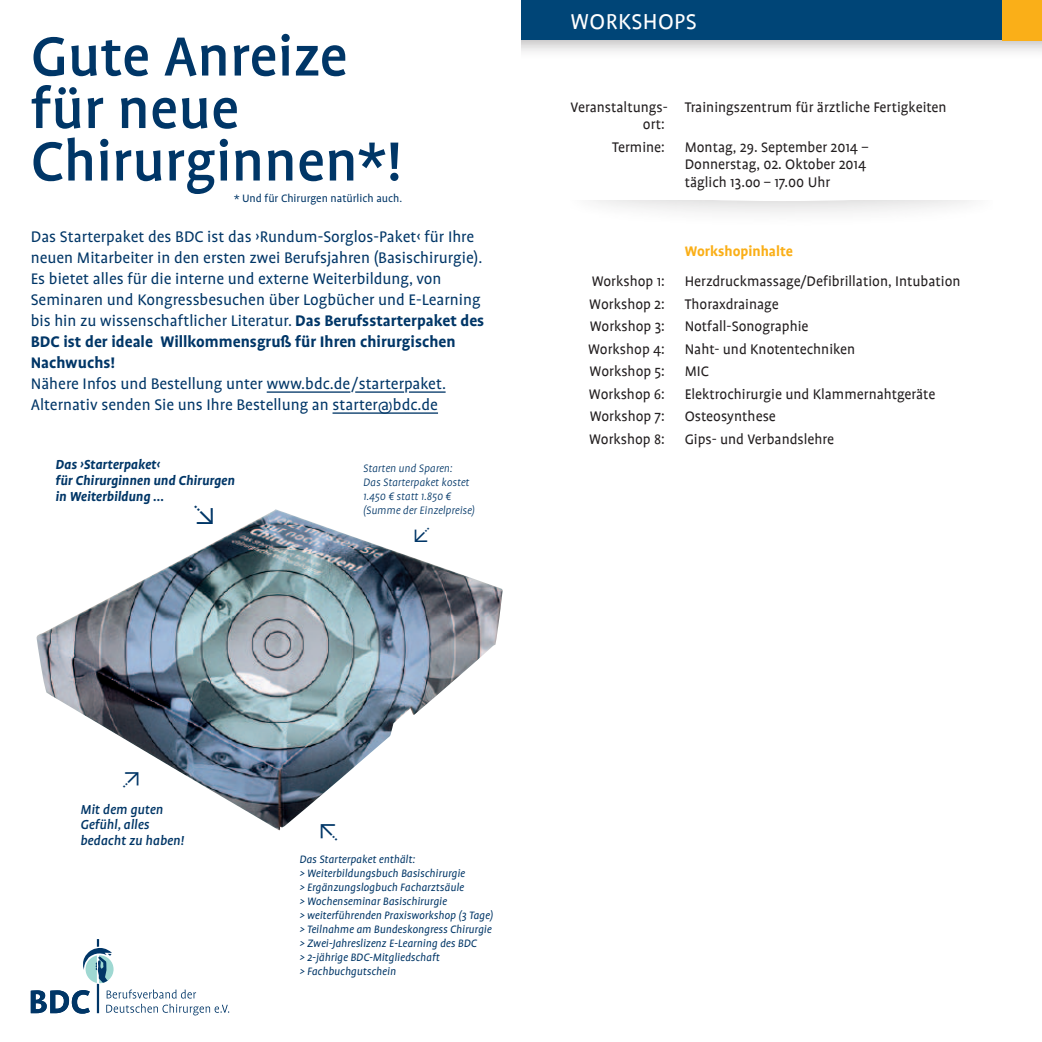
<style>
.page{position:relative;width:1042px;height:1042px;background:#fff}
.page>*{position:absolute;margin:0;border:0;box-sizing:border-box;transform-origin:0 0}
.t1{font:500 63px/52.5px "Profile Pro";color:#003667}
.t2{font:300 31.5px "Profile Pro";color:#003667}
.t3{font:300 28px "Profile Pro";color:#003667}
.t4{font:300 26.25px "Profile Pro";color:#003667}
.t5{font:24.5px "Profile";letter-spacing:.015em;color:#fff}
.t6{font:300 24.5px "Profile Pro";color:#003667}
.t7{font:17.5px/21px "Profile Pro";color:#003667}
.t8{font:15.75px/22.4px "Profile";color:#231f20}
.t9{font:700 15.75px "Profile";color:#faaf18}
.t10{font:italic 700 14.88px/15.8px "Profile Pro";color:#003667}
.t11{font:italic 500 14.88px/15.8px "Profile Pro";color:#003667}
.t12{font:italic 12.25px/14px "Profile Pro";color:#003667}
.t13{font:italic 300 12.25px/14px "Profile Pro";color:#003667}
.t14{font:12.25px "Profile Pro";color:#003667}
.s1{font-weight:700}
</style>
<div class="page">
<div style="left:0;top:0;width:1042px;height:60px;background:#231f20;opacity:.33"></div>
<div style="left:0;top:0;width:1042px;height:40px;background:#004577"></div>
<div style="left:1002px;top:0;width:40px;height:40px;background:#faaf18"></div>
<div style="left:570px;top:200px;width:422px;height:29px;background:#231f20;opacity:.25"></div>
<svg style="left:577px;top:200px;width:410px;height:1px"></svg>
<div style="left:0;top:0;width:521px;height:1015px;background:#fff"></div>
<hr style="left:267px;top:391px;width:83px;height:2px;background:#003667">
<hr style="left:355px;top:391px;width:49px;height:2px;background:#003667">
<hr style="left:409px;top:391px;width:36px;height:2px;background:#003667">
<hr style="left:332px;top:412px;width:106px;height:2px;background:#003667">
<img style="left:37px;top:509px;width:466px;height:321px">
<svg style="left:31px;top:939px;width:198px;height:76px"></svg>
<h1 class="t1" style="left:31px;top:32px;width:372px">Gute Anreize für neue<br>Chirurginnen*!</h1>
<p class="t14" style="left:234px;top:191px;width:170px">* Und für Chirurgen natürlich auch.</p>
<p class="t7" style="left:31px;top:227px;width:455px">Das Starterpaket des BDC ist das ›Rundum-Sorglos-Paket‹ für Ihre neuen Mitarbeiter in den ersten zwei Berufsjahren (Basischirurgie).<br>Es bietet alles für die interne und externe Weiterbildung, von Seminaren und Kongressbesuchen über Logbücher und E-Learning bis hin zu wissenschaftlicher Literatur. <span class="s1">Das Berufsstarterpaket des BDC ist der ideale Willkommensgruß für Ihren chirurgischen Nachwuchs!</span></p>
<p class="t7" style="left:31px;top:374px;width:417px">Nähere Infos und Bestellung unter www.bdc.de/starterpaket.<br>Alternativ senden Sie uns Ihre Bestellung an starter@bdc.de</p>
<p class="t10" style="left:56px;top:457px;width:181px">Das ›Starterpaket‹<br>für Chirurginnen und Chirurgen in Weiterbildung …</p>
<h2 class="t2" style="left:191px;top:497px;width:27px">↘</h2>
<p class="t13" style="left:363px;top:462px;width:113px">Starten und Sparen:<br>Das Starterpaket kostet<br>1.450 € statt 1.850 € (Summe der Einzelpreise)</p>
<h3 class="t6" style="left:412px;top:521px;width:21px">↙</h3>
<h3 class="t5" style="left:570px;top:9px;width:62px">Worksho</h3>
<h3 class="t5" style="left:674px;top:9px;width:22px">ps</h3>
<p class="t8" style="left:643px;top:98px;width:305px;line-height:17.5px;text-indent:-72px">Veranstaltungs- Trainingszentrum für ärztliche Fertigkeiten ort:</p>
<p class="t8" style="left:570px;top:136px;width:26px">T</p>
<p class="t8" style="left:618px;top:136px;width:48px">ermine:</p>
<p class="t8" style="left:685px;top:138px;width:185px;line-height:17.5px">Montag, 29. September 2014 –<br>Donnerstag, 02. Oktober 2014 täglich 13.oo – 17.00 Uhr</p>
<p class="t9" style="left:685px;top:243px;width:110px">Workshopinhalte</p>
<p class="t8" style="left:588px;top:270px;width:374px;text-indent:97px">Herzdruckmassage/Defibrillation, I ntubation<br>Workshop 2: Thoraxdrainage<br>Workshop 3: Notfall-Sonographie<br>Workshop 4: Naht- und Knotentechniken<br>Workshop 5:</p>
<p class="t8" style="left:592px;top:270px;width:75px">Workshop 1:</p>
<p class="t8" style="left:685px;top:360px;width:26px">MIC</p>
<p class="t8" style="left:589px;top:383px;width:77px">Workshop 6:</p>
<p class="t8" style="left:685px;top:383px;width:252px">Elektrochirurgie und Klammernahtgeräte</p>
<p class="t8" style="left:590px;top:405px;width:77px">Workshop 7:</p>
<p class="t8" style="left:589px;top:405px;width:247px;text-indent:96px">Osteosynthese<br>Workshop 8: Gips- und Verbandslehre</p>
<h3 class="t4" style="left:120px;top:766px;width:22px">↗</h3>
<p class="t11" style="left:80px;top:802px;width:105px">Mit dem guten<br>Gefühl, alles bedacht zu haben!</p>
<h3 class="t3" style="left:318px;top:817px;width:24px">↖</h3>
<p class="t12" style="left:299px;top:852px;width:195px">Das Starterpaket enthält:<br>&gt; Weiterbildungsbuch Basischirurgie<br>&gt; Ergänzungslogbuch Facharztsäule<br>&gt; Wochenseminar Basischirurgie<br>&gt; weiterführenden Praxisworkshop (3 Tage) &gt; Teilnahme am Bundeskongress Chirurgie &gt; Zwei-Jahreslizenz E-Learning des BDC<br>&gt; 2-jährige BDC-Mitgliedschaft<br>&gt; Fachbuchgutschein</p>
</div>
